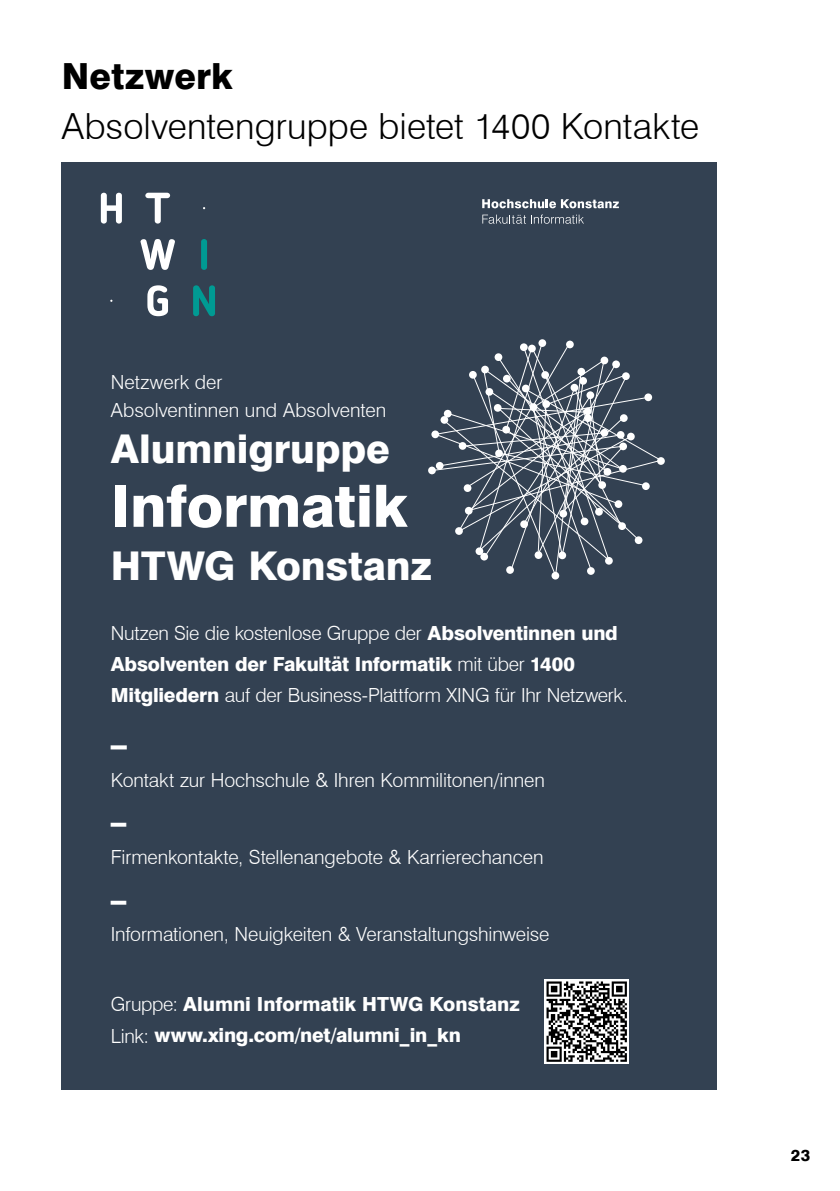
<style>
.page{position:relative;width:840px;height:1191px;background:#fff}
.page>*{position:absolute;margin:0;border:0;box-sizing:border-box;transform-origin:0 0}
.t1{font:800 58.4px "Swiss 721 BT";letter-spacing:-.005em;color:#fff}
.t2{font:800 39.6px "Swiss 721 BT";letter-spacing:-.005em;color:#fff}
.t3{font:300 36px "Swiss 721 BT";letter-spacing:.005em;color:#000}
.t4{font:800 36px "Swiss 721 BT";letter-spacing:.005em;color:#000}
.t5{font:800 32.2px "Swiss 721 BT";color:#fff}
.t6{font:800 31.2px "Swiss 721 BT";color:#fff}
.t7{font:300 19.4px/30.8px "Swiss 721 BT";letter-spacing:-.01em;color:#fff}
.t8{font:800 19.4px/30.8px "Swiss 721 BT";letter-spacing:-.005em;color:#fff}
.t9{font:800 16px "Swiss 721 BT";color:#000}
.s1{font-weight:800}
.s2{font-weight:300}
</style>
<div class="page">
<div style="left:62px;top:162px;width:654px;height:927px;background:#334152"></div>
<svg style="left:432px;top:342px;width:226px;height:235px"></svg>
<div style="left:469px;top:371px;width:7px;height:8px;background:#fff;border-radius:50%"></div>
<div style="left:481px;top:366px;width:7px;height:7px;background:#fff;border-radius:50%"></div>
<div style="left:494px;top:353px;width:8px;height:8px;background:#fff;border-radius:50%"></div>
<div style="left:502px;top:375px;width:8px;height:7px;background:#fff;border-radius:50%"></div>
<div style="left:485px;top:388px;width:8px;height:8px;background:#fff;border-radius:50%"></div>
<div style="left:493px;top:404px;width:8px;height:8px;background:#fff;border-radius:50%"></div>
<svg style="left:521px;top:384px;width:8px;height:8px"></svg>
<svg style="left:519px;top:343px;width:8px;height:8px"></svg>
<svg style="left:527px;top:345px;width:8px;height:7px"></svg>
<div style="left:538px;top:339px;width:8px;height:8px;background:#fff;border-radius:50%"></div>
<svg style="left:565px;top:340px;width:8px;height:8px"></svg>
<div style="left:541px;top:371px;width:7px;height:8px;background:#fff;border-radius:50%"></div>
<div style="left:529px;top:403px;width:8px;height:8px;background:#fff;border-radius:50%"></div>
<div style="left:542px;top:400px;width:7px;height:8px;background:#fff;border-radius:50%"></div>
<div style="left:502px;top:426px;width:7px;height:7px;background:#fff;border-radius:50%"></div>
<div style="left:577px;top:368px;width:8px;height:7px;background:#fff;border-radius:50%"></div>
<div style="left:600px;top:356px;width:8px;height:8px;background:#fff;border-radius:50%"></div>
<div style="left:612px;top:360px;width:7px;height:8px;background:#fff;border-radius:50%"></div>
<svg style="left:621px;top:372px;width:8px;height:8px"></svg>
<div style="left:579px;top:377px;width:7px;height:8px;background:#fff;border-radius:50%"></div>
<div style="left:570px;top:384px;width:8px;height:7px;background:#fff;border-radius:50%"></div>
<div style="left:586px;top:391px;width:8px;height:8px;background:#fff;border-radius:50%"></div>
<div style="left:644px;top:393px;width:7px;height:8px;background:#fff;border-radius:50%"></div>
<div style="left:583px;top:407px;width:8px;height:8px;background:#fff;border-radius:50%"></div>
<div style="left:583px;top:414px;width:8px;height:8px;background:#fff;border-radius:50%"></div>
<div style="left:619px;top:414px;width:8px;height:8px;background:#fff;border-radius:50%"></div>
<div style="left:600px;top:429px;width:8px;height:7px;background:#fff;border-radius:50%"></div>
<div style="left:616px;top:431px;width:8px;height:8px;background:#fff;border-radius:50%"></div>
<div style="left:626px;top:433px;width:8px;height:7px;background:#fff;border-radius:50%"></div>
<div style="left:619px;top:442px;width:7px;height:8px;background:#fff;border-radius:50%"></div>
<svg style="left:656px;top:457px;width:8px;height:8px"></svg>
<div style="left:641px;top:482px;width:8px;height:8px;background:#fff;border-radius:50%"></div>
<div style="left:634px;top:536px;width:8px;height:8px;background:#fff;border-radius:50%"></div>
<svg style="left:618px;top:465px;width:8px;height:8px"></svg>
<div style="left:603px;top:468px;width:8px;height:8px;background:#fff;border-radius:50%"></div>
<div style="left:598px;top:481px;width:7px;height:8px;background:#fff;border-radius:50%"></div>
<div style="left:618px;top:522px;width:7px;height:8px;background:#fff;border-radius:50%"></div>
<div style="left:614px;top:500px;width:8px;height:8px;background:#fff;border-radius:50%"></div>
<div style="left:495px;top:449px;width:7px;height:8px;background:#fff;border-radius:50%"></div>
<div style="left:443px;top:410px;width:8px;height:7px;background:#fff;border-radius:50%"></div>
<div style="left:440px;top:416px;width:8px;height:8px;background:#fff;border-radius:50%"></div>
<div style="left:458px;top:442px;width:8px;height:8px;background:#fff;border-radius:50%"></div>
<div style="left:431px;top:430px;width:8px;height:8px;background:#fff;border-radius:50%"></div>
<div style="left:428px;top:466px;width:7px;height:8px;background:#fff;border-radius:50%"></div>
<div style="left:435px;top:462px;width:8px;height:7px;background:#fff;border-radius:50%"></div>
<div style="left:463px;top:484px;width:8px;height:8px;background:#fff;border-radius:50%"></div>
<div style="left:464px;top:507px;width:8px;height:7px;background:#fff;border-radius:50%"></div>
<div style="left:455px;top:527px;width:7px;height:8px;background:#fff;border-radius:50%"></div>
<div style="left:520px;top:520px;width:7px;height:8px;background:#fff;border-radius:50%"></div>
<div style="left:559px;top:510px;width:8px;height:7px;background:#fff;border-radius:50%"></div>
<svg style="left:594px;top:508px;width:8px;height:7px"></svg>
<div style="left:580px;top:517px;width:8px;height:8px;background:#fff;border-radius:50%"></div>
<svg style="left:604px;top:557px;width:8px;height:7px"></svg>
<svg style="left:586px;top:567px;width:8px;height:8px"></svg>
<div style="left:558px;top:551px;width:8px;height:8px;background:#fff;border-radius:50%"></div>
<div style="left:551px;top:572px;width:8px;height:7px;background:#fff;border-radius:50%"></div>
<div style="left:534px;top:551px;width:8px;height:8px;background:#fff;border-radius:50%"></div>
<div style="left:506px;top:566px;width:7px;height:8px;background:#fff;border-radius:50%"></div>
<div style="left:475px;top:547px;width:8px;height:8px;background:#fff;border-radius:50%"></div>
<div style="left:480px;top:553px;width:8px;height:7px;background:#fff;border-radius:50%"></div>
<svg style="left:482px;top:199px;width:136px;height:9px"></svg>
<svg style="left:482px;top:214px;width:101px;height:10px"></svg>
<svg style="left:101px;top:193px;width:21px;height:31px"></svg>
<svg style="left:147px;top:285px;width:21px;height:31px"></svg>
<svg style="left:140px;top:239px;width:35px;height:31px"></svg>
<svg style="left:145px;top:193px;width:25px;height:31px"></svg>
<svg style="left:193px;top:285px;width:22px;height:31px"></svg>
<svg style="left:201px;top:239px;width:6px;height:31px"></svg>
<svg style="left:544px;top:979px;width:84px;height:85px"></svg>
<svg style="left:546px;top:981px;width:80px;height:80px;background:#7b7b7b"></svg>
<h3 class="t4" style="left:62px;top:55px;width:173px">Netzwerk</h3>
<h3 class="t3" style="left:62px;top:104px;width:638px">Absolventengruppe bietet 1400 Kontakte</h3>
<p class="t7" style="left:111px;top:368px;width:277px;line-height:27.8px">Netzwerk der<br>Absolventinnen und Absolventen</p>
<h2 class="t2" style="left:111px;top:425px;width:280px">Alumnigruppe</h2>
<h1 class="t1" style="left:111px;top:470px;width:298px">Informatik</h1>
<h2 class="t2" style="left:111px;top:542px;width:322px">HTWG Konstanz</h2>
<p class="t7" style="left:111px;top:618px;width:518px">Nutzen Sie die kostenlose Gruppe der <span class="s1">Absolventinnen und<br>Absolventen der Fakultät Informatik</span> mit über <span class="s1">1400<br>Mitgliedern</span> auf der Business-Plattform XING für Ihr Netzwerk.</p>
<h3 class="t5" style="left:111px;top:725px;width:18px">–</h3>
<p class="t7" style="left:111px;top:764px;width:435px">Kontakt zur Hochschule &amp; Ihren Kommilitonen/innen</p>
<h3 class="t6" style="left:111px;top:803px;width:17px">–</h3>
<p class="t7" style="left:111px;top:842px;width:434px">Firmenkontakte, Stellenangebote &amp; Karrierechancen</p>
<h3 class="t6" style="left:111px;top:880px;width:17px">–</h3>
<p class="t7" style="left:111px;top:919px;width:440px">Informationen, Neuigkeiten &amp; Veranstaltungshinweise</p>
<p class="t8" style="left:111px;top:988px;width:410px"><span class="s2">Gruppe:</span> Alumni Informatik HTWG Konstanz<br><span class="s2">Link:</span> www.xing.com/net/alumni_in_kn</p>
<p class="t9" style="left:790px;top:1145px;width:21px">23</p>
</div>
